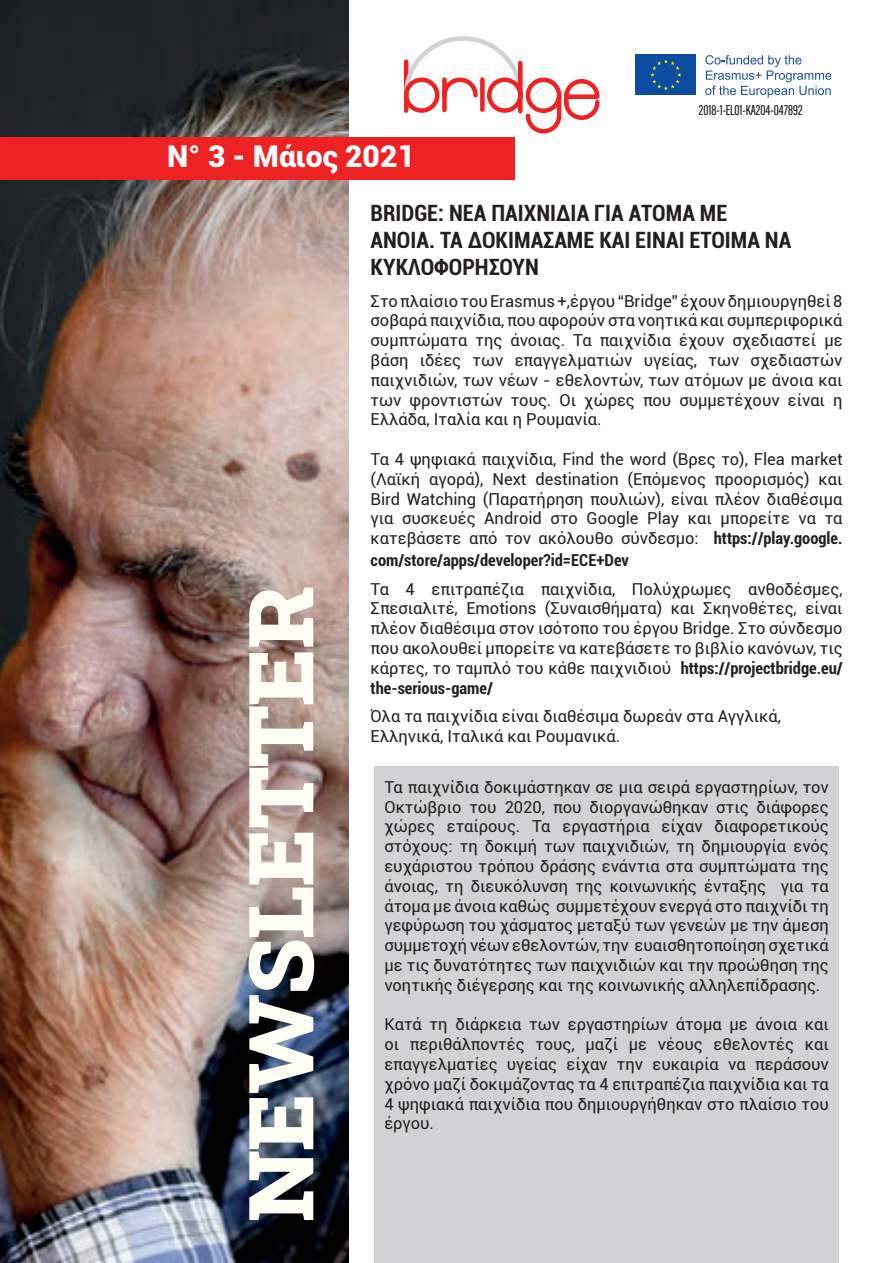
<style>
.page{position:relative;width:893px;height:1263px;background:#fff}
.page>*{position:absolute;margin:0;border:0;box-sizing:border-box;transform-origin:0 0}
.t1{font:90px "Roboto Slab";color:#fffef4}
.t2{font:900 30px "Roboto";color:#fff}
.t3{font:700 condensed 22.5px/27px "Roboto";color:#231f20}
.t4{font:16.5px/19.8px "Roboto";color:#231f20;text-align:justify}
.t5{font:700 condensed 16.5px "Roboto";color:#231f20}
.t6{font:15px "Acumin Variable Concept";letter-spacing:.005em;color:#000001}
.s1{font-weight:700;font-stretch:condensed}
</style>
<div class="page">
<svg style="left:404px;top:36px;width:196px;height:98px"></svg>
<div style="left:636px;top:55px;width:60px;height:40px;background:#0d4da1"></div>
<svg style="left:650px;top:59px;width:31px;height:31px"></svg>
<svg style="left:705px;top:55px;width:126px;height:42px"></svg>
<img style="left:0;top:0;width:349px;height:1263px">
<div style="left:0;top:137px;width:514px;height:42px;background:#ee2123"></div>
<div style="left:374px;top:766px;width:465px;height:497px;background:#d1d2d4"></div>
<h2 class="t2" style="left:167px;top:135px;width:249px">N° 3 - Μάιος 2021</h2>
<p class="t6" style="left:699px;top:99px;width:105px">2018-1-EL01-KA204-047892</p>
<h1 class="t1" style="left:219px;top:1222px;width:637px;rotate:-90deg">NEWSLETTER</h1>
<h3 class="t3" style="left:371px;top:199px;width:422px">BRIDGE: ΝΈΑ ΠΑΙΧΝΊΔΙΑ ΓΙΑ ΆΤΟΜΑ ΜΕ<br>ΆΝΟΙΑ. ΤΑ ΔΟΚΙΜΆΣΑΜΕ ΚΑΙ ΕΊ ΝΑΙ ΈΤΟΙΜΑ ΝΑ<br>ΚΥΚΛΟΦΟΡΉΣΟΥΝ</h3>
<p class="t4" style="left:371px;top:290px;width:473px">Στο πλαίσιο του Erasmus +,έργου “Bridge” έχουν δημιουργηθεί 8 σοβαρά παιχνίδια, που αφορούν στα νοητικά και συμπεριφορικά συμπτώματα της άνοιας. Τα παιχνίδια έχουν σχεδιαστεί με βάση ιδέες των επαγγελματιών υγείας, των σχεδιαστών παιχνιδιών, των νέων - εθελοντών, των ατόμων με άνοια και των φροντιστών τους. Οι χώρες που συμμετέχουν είναι η Ελλάδα, Ιταλία και η Ρουμανία.</p>
<p class="t4" style="left:371px;top:448px;width:473px">Τα 4 ψηφιακά παιχνίδια, Find the word (Βρες το), Flea market (Λαϊκή αγορά), Next destination (Επόμενος προορισμός) και Bird Watching (Παρατήρηση πουλιών), είναι πλέον διαθέσιμα για συσκευές Android στο Google Play και μπορείτε να τα κατεβάσετε από τον ακόλουθο σύνδεσμο: <span class="s1">https://play.google.</span></p>
<p class="t5" style="left:371px;top:548px;width:260px">com/store/apps/developer?id=ECE+Dev</p>
<p class="t4" style="left:371px;top:578px;width:473px">Τα 4 επιτραπέζια παιχνίδια, Πολύχρωμες ανθοδέσμες, Σπεσιαλιτέ, Emotions (Συναισθήματα) και Σκηνοθέτες, είναι πλέον διαθέσιμα στον ισότοπο του έργου Bridge. Στο σύνδεσμο που ακολουθεί μπορείτε να κατεβάσετε το βιβλίο κανόνων, τις κάρτες, το ταμπλό του κάθε παιχνιδιού <span class="s1">https://projectbridge.eu/ the-serious-game/</span></p>
<p class="t4" style="left:371px;top:706px;width:412px">Όλα τα παιχνίδια είναι διαθέσιμα δωρεάν στα Αγγλικά,<br>Ελληνικά, Ιταλικά και Ρουμανικά.</p>
<p class="t4" style="left:384px;top:776px;width:446px">Τα παιχνίδια δοκιμάστηκαν σε μια σειρά εργαστηρίων, τον Οκτώβριο του 2020, που διοργανώθηκαν στις διάφορες χώρες εταίρους. Τα εργαστήρια είχαν διαφορετικούς στόχους: τη δοκιμή των παιχνιδιών, τη δημιουργία ενός ευχάριστου τρόπου δράσης ενάντια στα συμπτώματα της άνοιας, τη διευκόλυνση της κοινωνικής ένταξης για τα άτομα με άνοια καθώς συμμετέχουν ενεργά στο παιχνίδι τη γεφύρωση του χάσματος μεταξύ των γενεών με την άμεση συμμετοχή νέων εθελοντών, την ευαισθητοποίηση σχετικά με τις δυνατότητες των παιχνιδιών και την προώθηση της νοητικής διέγερσης και της κοινωνικής αλληλεπίδρασης.</p>
<p class="t4" style="left:384px;top:1014px;width:446px">Κατά τη διάρκεια των εργαστηρίων άτομα με άνοια και οι περιθάλποντές τους, μαζί με νέους εθελοντές και επαγγελματίες υγείας είχαν την ευκαιρία να περάσουν χρόνο μαζί δοκιμάζοντας τα 4 επιτραπέζια παιχνίδια και τα 4 ψηφιακά παιχνίδια που δημιουργήθηκαν στο πλαίσιο του έργου.</p>
</div>
